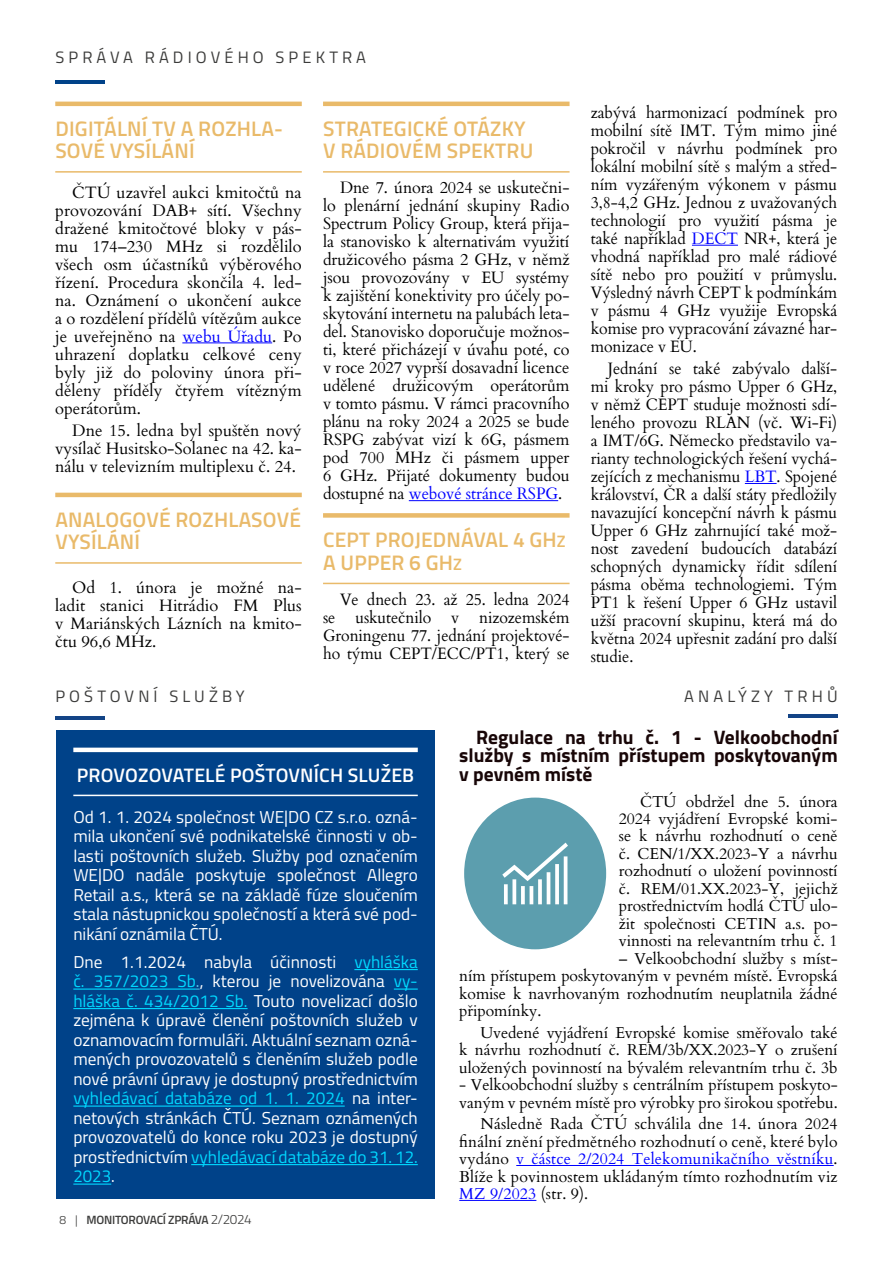
<style>
.page{position:relative;width:893px;height:1263px;background:#fff}
.page>*{position:absolute;margin:0;border:0;box-sizing:border-box;transform-origin:0 0}
.t1{font:600 21px/22.5px "Titillium";letter-spacing:.01em;color:#e9ba6a}
.t2{font:700 19.5px/18.1px "Titillium";color:#180607;text-align:justify}
.t3{font:600 19.5px "Titillium";letter-spacing:.01em;color:#fff}
.t4{font:17.25px/19.5px "Titillium";color:#fff;text-align:justify}
.t5{font:16.5px/18px "Cardo";letter-spacing:-.005em;color:#000;text-align:justify}
.t6{font:16.5px/18px "Cardo";letter-spacing:-.005em;color:#000;text-align:justify;scale:.96 1}
.t7{font:16.5px "Titillium";letter-spacing:.25em;color:#3c3c3b}
.t8{font:15.75px/17.4px "Cardo";letter-spacing:-.005em;color:#000;text-align:justify}
.t9{font:600 12px "Titillium";letter-spacing:-.02em;color:#3c3c3b}
.s1{color:#00f}
.s2{font-size:16.5px}
.s3{color:#00d8ff}
.s4{color:#54c3e9}
.s5{font-weight:300}
.s6{font-weight:300;font-size:13.5px}
</style>
<div class="page">
<hr style="left:55px;top:80px;width:50px;height:4px;background:#004289">
<div style="left:56px;top:731px;width:379px;height:468px;background:#004289"></div>
<hr style="left:73px;top:748px;width:345px;height:4px;background:#fff">
<hr style="left:73px;top:795px;width:345px;height:1px;background:#fff">
<hr style="left:354px;top:969px;width:64px;height:1px;background:#00d8ff">
<hr style="left:73px;top:988px;width:123px;height:2px;background:#00d8ff">
<hr style="left:394px;top:988px;width:24px;height:2px;background:#00d8ff">
<hr style="left:73px;top:1008px;width:175px;height:1px;background:#00d8ff">
<hr style="left:73px;top:1105px;width:272px;height:2px;background:#00d8ff">
<hr style="left:191px;top:1164px;width:227px;height:1px;background:#00d8ff">
<hr style="left:73px;top:1183px;width:38px;height:2px;background:#00d8ff">
<hr style="left:516px;top:1165px;width:318px;height:1px;background:#00f">
<hr style="left:459px;top:1200px;width:77px;height:1px;background:#00f">
<div style="left:464px;top:797px;width:142px;height:152px;background:#5c9eae;border-radius:50%"></div>
<svg style="left:504px;top:884px;width:4px;height:20px"></svg>
<svg style="left:512px;top:881px;width:4px;height:23px"></svg>
<svg style="left:521px;top:886px;width:4px;height:18px"></svg>
<hr style="left:530px;top:886px;width:3px;height:18px;background:#fff">
<hr style="left:538px;top:879px;width:4px;height:25px;background:#f5f9fa">
<hr style="left:547px;top:872px;width:3px;height:32px;background:#fff">
<svg style="left:555px;top:881px;width:4px;height:23px"></svg>
<hr style="left:564px;top:856px;width:3px;height:48px;background:#fff">
<svg style="left:502px;top:842px;width:66px;height:39px"></svg>
<hr style="left:55px;top:716px;width:50px;height:4px;background:#134486">
<hr style="left:788px;top:714px;width:50px;height:4px;background:#134486">
<hr style="left:55px;top:102px;width:247px;height:4px;background:#e9ba6a">
<hr style="left:55px;top:171px;width:247px;height:2px;background:#e9ba6a">
<hr style="left:182px;top:342px;width:90px;height:1px;background:#00f">
<hr style="left:55px;top:493px;width:247px;height:4px;background:#e9ba6a">
<hr style="left:55px;top:562px;width:247px;height:2px;background:#e9ba6a">
<hr style="left:323px;top:102px;width:247px;height:4px;background:#e9ba6a">
<hr style="left:323px;top:171px;width:247px;height:2px;background:#e9ba6a">
<hr style="left:409px;top:500px;width:149px;height:1px;background:#00f">
<div style="left:323px;top:513px;width:247px;height:5px;background:#e9ba6a"></div>
<hr style="left:323px;top:583px;width:247px;height:1px;background:#e9ba6a">
<hr style="left:692px;top:245px;width:46px;height:1px;background:#00f">
<hr style="left:745px;top:483px;width:32px;height:1px;background:#00f">
<p class="t7" style="left:55px;top:45px;width:312px">SPRÁVA RÁDIOVÉHO SPEKTRA</p>
<p class="t1" style="left:55px;top:116px;width:229px">DIGITÁLNÍ TV A ROZHLA-<br>SOVÉ VYSÍLÁNÍ</p>
<p class="t5" style="left:55px;top:182px;width:248px;text-indent:17px">ČTÚ uzavřel aukci kmitočtů na provozování DAB+ sítí. Všechny dražené kmitočtové bloky v pás&shy;mu 174–230 MHz si rozdělilo všech osm účastníků výběrového řízení. Procedura skončila 4. led&shy;na. Oznámení o ukončení aukce a o rozdělení přídělů vítězům aukce je uveřejněno na <span class="s1">webu Úřadu</span>. Po uhrazení doplatku celkové ceny byly již do poloviny února při&shy;děleny příděly čtyřem vítězným operátorům.</p>
<p class="t5" style="left:55px;top:420px;width:248px;text-indent:17px">Dne 15. ledna byl spuštěn nový vysílač Husitsko-Solanec na 42. ka&shy;nálu v televizním multiplexu č. 24.</p>
<p class="t1" style="left:55px;top:507px;width:247px">ANALOGOVÉ ROZHLASOVÉ<br>VYSÍLÁNÍ</p>
<p class="t5" style="left:55px;top:577px;width:248px;text-indent:17px">Od 1. února je možné na&shy;ladit stanici Hitrádio FM Plus v Mariánských Lázních na kmito&shy;čtu 96,6 MHz.</p>
<p class="t1" style="left:323px;top:116px;width:212px">STRATEGICKÉ OTÁZKY<br>V RÁDIOVÉM SPEKTRU</p>
<p class="t5" style="left:323px;top:178px;width:248px;text-indent:17px">Dne 7. února 2024 se uskutečni&shy;lo plenární jednání skupiny Radio Spectrum Policy Group, která přija&shy;la stanovisko k alternativám využití družicového pásma 2 GHz, v němž jsou provozovány v EU systémy k zajištění konektivity pro účely po&shy;skytování internetu na palubách leta&shy;del. Stanovisko doporučuje možnos&shy;ti, které přicházejí v úvahu poté, co v roce 2027 vyprší dosavadní licence udělené družicovým operátorům v tomto pásmu. V rámci pracovního plánu na roky 2024 a 2025 se bude RSPG zabývat vizí k 6G, pásmem pod 700 MHz či pásmem upper 6 GHz. Přijaté dokumenty budou dostupné na <span class="s1">webové stránce RSPG</span>.</p>
<p class="t1" style="left:323px;top:528px;width:244px">CEPT PROJEDNÁVAL 4 GH<span class="s2">Z<br></span>A UPPER 6 GH<span class="s2">Z</span></p>
<p class="t6" style="left:323px;top:589px;width:258px;text-indent:17px">Ve dnech 23. až 25. ledna 2024 se uskutečnilo v nizozemském Groningenu 77. jednání projektové&shy;ho týmu CEPT/ECC/PT1, který se</p>
<p class="t6" style="left:591px;top:103px;width:258px">zabývá harmonizací podmínek pro mobilní sítě IMT. Tým mimo jiné pokročil v návrhu podmínek pro lokální mobilní sítě s malým a střed&shy;ním vyzářeným výkonem v pásmu 3,8-4,2 GHz. Jednou z uvažovaných technologií pro využití pásma je také například <span class="s1">DECT</span> NR+, která je vhodná například pro malé rádiové sítě nebo pro použití v průmyslu.<br>Výsledný návrh CEPT k podmínkám v pásmu 4 GHz využije Evropská komise pro vypracování závazné har&shy;monizace v EU.</p>
<p class="t6" style="left:591px;top:359px;width:258px;text-indent:17px">Jednání se také zabývalo další&shy;mi kroky pro pásmo Upper 6 GHz, v němž CEPT studuje možnosti sdí&shy;leného provozu RLAN (vč. Wi-Fi) a IMT/6G. Německo představilo va&shy;rianty technologických řešení vychá&shy;zejících z mechanismu <span class="s1">LBT</span>. Spojené království, ČR a další státy předložily navazující koncepční návrh k pásmu Upper 6 GHz zahrnující také mož&shy;nost zavedení budoucích databází schopných dynamicky řídit sdílení pásma oběma technologiemi. Tým PT1 k řešení Upper 6 GHz ustavil užší pracovní skupinu, která má do května 2024 upřesnit zadání pro další studie.</p>
<p class="t7" style="left:55px;top:684px;width:191px">POŠTOVNÍ SLUŽBY</p>
<p class="t3" style="left:77px;top:760px;width:339px">PROVOZOVATELÉ POŠTOVNÍCH SLUŽEB</p>
<p class="t4" style="left:73px;top:806px;width:346px">Od 1. 1. 2024 společnost WE|DO CZ s.r.o. ozná&shy;mila ukončení své podnikatelské činnosti v ob&shy;lasti poštovních služeb. Služby pod označením WE|DO nadále poskytuje společnost Allegro Retail a.s., která se na základě fúze sloučením stala nástupnickou společností a která své pod&shy;nikání oznámila ČTÚ.</p>
<p class="t4" style="left:73px;top:951px;width:346px">Dne 1.1.2024 nabyla účinnosti <span class="s3">vyhláška č. 357/2023 Sb</span><span class="s4">.</span>, kterou je novelizována <span class="s3">vy&shy;hláška č. 434/2012 Sb.</span> Touto novelizací došlo zejména k úpravě členění poštovních služeb v oznamovacím formuláři. Aktuální seznam ozná&shy;mených provozovatelů s členěním služeb podle nové právní úpravy je dostupný prostřednictvím <span class="s3">vyhledávací databáze od 1. 1. 2024</span> na inter&shy;netových stránkách ČTÚ. Seznam oznámených provozovatelů do konce roku 2023 je dostupný prostřednictvím <span class="s3">vyhledávací databáze do 31. 12.<br>2023</span>.</p>
<p class="t9" style="left:60px;top:1211px;width:194px"><span class="s5">8 |</span> MONITOROVACÍ ZPRÁVA <span class="s6">2/2024</span></p>
<p class="t7" style="left:684px;top:684px;width:155px">ANALÝZY TRHŮ</p>
<p class="t2" style="left:459px;top:727px;width:380px;text-indent:17px">Regulace na trhu č. 1 - Velkoobchodní služby s místním přístupem poskytovaným v pevném místě</p>
<p class="t8" style="left:619px;top:792px;width:220px;text-indent:21px">ČTÚ obdržel dne 5. února 2024 vyjádření Evropské komi&shy;se k návrhu rozhodnutí o ceně č. CEN/1/XX.2023-Y a návrhu rozhodnutí o uložení povinností č. REM/01.XX.2023-Y, jejichž prostřednictvím hodlá ČTÚ ulo&shy;žit společnosti CETIN a.s. po&shy;vinnosti na relevantním trhu č. 1</p>
<p class="t8" style="left:459px;top:949px;width:380px;text-indent:160px">– Velkoobchodní služby s míst&shy;ním přístupem poskytovaným v pevném místě. Evropská komise k navrhovaným rozhodnutím neuplatnila žádné připomínky.</p>
<p class="t8" style="left:459px;top:1023px;width:380px;text-indent:21px">Uvedené vyjádření Evropské komise směřovalo také k návrhu rozhodnutí č. REM/3b/XX.2023-Y o zrušení uložených povinností na bývalém relevantním trhu č. 3b</p>
<p class="t8" style="left:459px;top:1075px;width:380px">- Velkoobchodní služby s centrálním přístupem poskyto&shy;vaným v pevném místě pro výrobky pro širokou spotřebu.</p>
<p class="t8" style="left:459px;top:1114px;width:380px;text-indent:21px">Následně Rada ČTÚ schválila dne 14. února 2024 finální znění předmětného rozhodnutí o ceně, které bylo vydáno <span class="s1">v částce 2/2024 Telekomunikačního věstníku</span>.<br>Blíže k povinnostem ukládaným tímto rozhodnutím viz <span class="s1">MZ 9/2023</span> (str. 9).</p>
</div>
